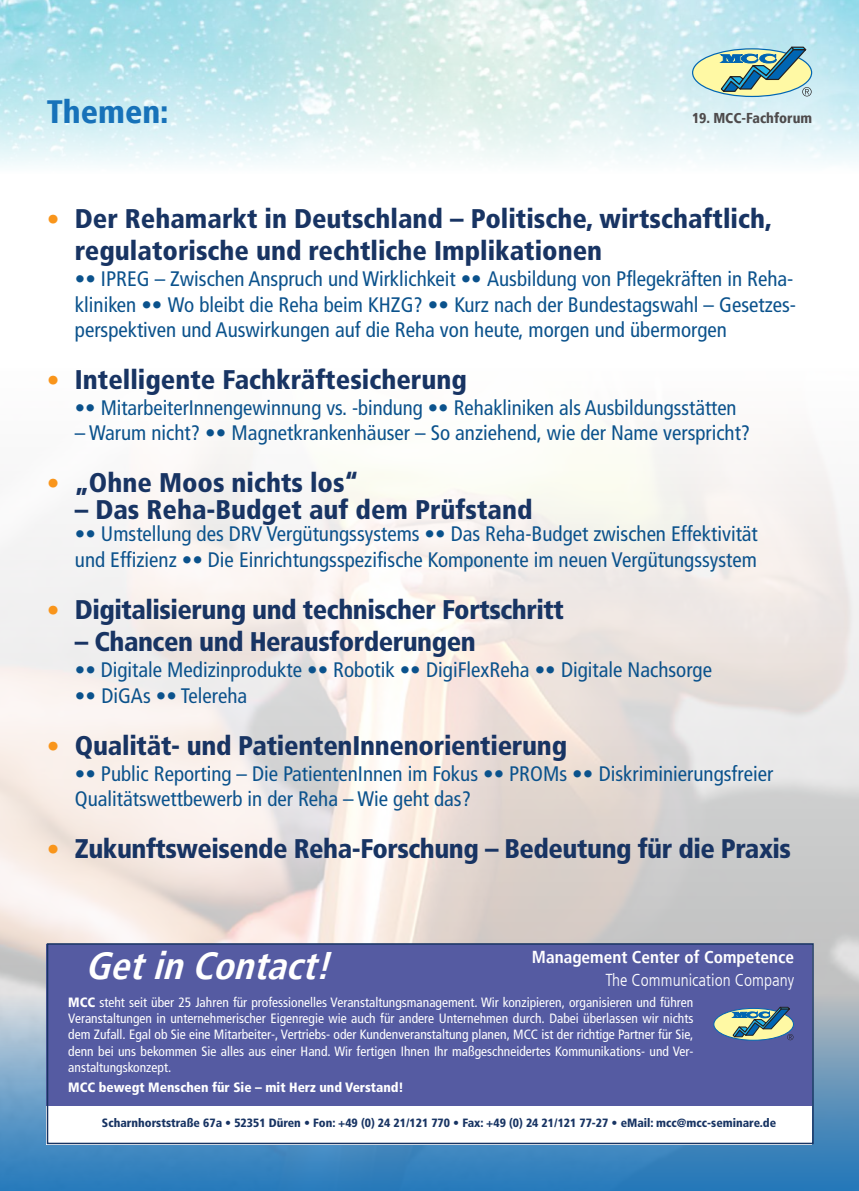
<style>
.page{position:relative;width:859px;height:1191px;background:#fff}
.page>*{position:absolute;margin:0;border:0;box-sizing:border-box;transform-origin:0 0}
.t1{font:italic 700 condensed 38.4px "Frutiger LT";color:#fff}
.t2{font:900 condensed 32.25px "Frutiger";color:#1772b9}
.t3{font:900 condensed 27px/32.4px "Frutiger LT Std";letter-spacing:-.01em;color:#183463}
.t4{font:condensed 21px/25.2px "Frutiger LT";color:#0b528c}
.t5{font:700 condensed 17.25px "Frutiger LT";color:#fff}
.t6{font:300 condensed 17.25px "Frutiger LT";color:#fff}
.t7{font:900 condensed 14.25px "Frutiger";color:#4e4b4c}
.t8{font:condensed 13.5px/16.2px "Frutiger LT";color:#fff;text-align:justify}
.t9{font:900 condensed 13.5px "Frutiger LT Std";color:#fff}
.t10{font:900 condensed 12px "Frutiger LT Std";color:#183463}
.s1{font-size:25.5px;color:#f9951b}
.s2{font-family:"Frutiger";font-weight:900}
.s3{font-family:"Frutiger LT Std";font-weight:900}
.s4{font-family:"Frutiger"}
</style>
<div class="page">
<img style="left:0;top:0;width:859px;height:165px">
<img style="left:0;top:434px;width:859px;height:559px">
<svg style="left:0;top:993px;width:859px;height:198px;background:#4a8cbf"></svg>
<div style="left:693px;top:49px;width:119px;height:47px;background:#fff9a4;border-radius:50%"></div>
<svg style="left:720px;top:47px;width:92px;height:49px"></svg>
<div style="left:47px;top:1106px;width:765px;height:38px;background:#fff"></div>
<div style="left:47px;top:944px;width:765px;height:162px;background:#555ba2"></div>
<div style="left:714px;top:1008px;width:79px;height:32px;background:#fff9a4;border-radius:50%"></div>
<svg style="left:732px;top:1006px;width:61px;height:34px"></svg>
<div style="left:47px;top:943px;width:767px;height:201px;border:2px solid #183463"></div>
<h2 class="t2" style="left:47px;top:92px;width:123px">Themen:</h2>
<p class="t7" style="left:692px;top:109px;width:122px">19. MCC-Fachforum</p>
<p class="t3" style="left:47px;top:202px;width:727px"><span class="s1">•</span> Der Rehamarkt in Deutschland – Politische, wirtschaftlich, -regulatorische und rechtliche Implikationen</p>
<p class="t4" style="left:75px;top:267px;width:723px"><span class="s2">••</span> IPREG – Zwischen Anspruch und Wirklichkeit <span class="s2">••</span> Ausbildung von Pflegekräften in Reha&shy;kliniken <span class="s2">••</span> Wo bleibt die Reha beim KHZG? <span class="s2">••</span> Kurz nach der Bundestagswahl – Gesetzes&shy;perspektiven und Auswirkungen auf die Reha von heute, morgen und übermorgen</p>
<p class="t3" style="left:47px;top:363px;width:422px"><span class="s1">•</span> Intelligente Fachkräftesicherung</p>
<p class="t4" style="left:75px;top:395px;width:663px"><span class="s2">••</span> MitarbeiterInnengewinnung vs. -bindung <span class="s2">••</span> Rehakliniken als Ausbildungsstätten</p>
<p class="t4" style="left:75px;top:420px;width:677px">– Warum nicht? <span class="s2">••</span> Magnetkrankenhäuser – So anziehend, wie der Name verspricht?</p>
<p class="t3" style="left:47px;top:466px;width:313px"><span class="s1">•</span> „Ohne Moos nichts los“</p>
<p class="t3" style="left:75px;top:493px;width:459px">– Das Reha-Budget auf dem Prüfstand</p>
<p class="t4" style="left:75px;top:522px;width:684px"><span class="s2">••</span> Umstellung des DRV Vergütungssystems <span class="s2">••</span> Das Reha-Budget zwischen Effektivität und Effizienz <span class="s2">••</span> Die Einrichtungsspezifische Komponente im neuen Vergütungssystem</p>
<p class="t3" style="left:47px;top:593px;width:519px"><span class="s1">•</span> Digitalisierung und technischer Fortschritt</p>
<p class="t3" style="left:75px;top:625px;width:402px">– Chancen und Herausforderungen</p>
<p class="t4" style="left:75px;top:657px;width:638px"><span class="s2">••</span> Digitale Medizinprodukte <span class="s2">••</span> Robotik <span class="s2">••</span> DigiFlexReha <span class="s2">••</span> Digitale Nachsorge</p>
<p class="t4" style="left:75px;top:683px;width:174px"><span class="s2">••</span> DiGAs <span class="s2">••</span> Telereha</p>
<p class="t3" style="left:47px;top:729px;width:522px"><span class="s1">•</span> Qualität- und PatientenInnenorientierung</p>
<p class="t4" style="left:75px;top:761px;width:700px"><span class="s2">••</span> Public Reporting – Die PatientenInnen im Fokus <span class="s2">••</span> PROMs <span class="s2">••</span> Diskriminierungsfreier<br>Qualitätswettbewerb in der Reha – Wie geht das?</p>
<p class="t3" style="left:47px;top:832px;width:746px"><span class="s1">•</span> Zukunftsweisende Reha-Forschung – Bedeutung für die Praxis</p>
<h1 class="t1" style="left:85px;top:943px;width:258px">GetinContact!</h1>
<p class="t5" style="left:532px;top:946px;width:264px">Management Center of Competence</p>
<p class="t6" style="left:605px;top:970px;width:190px">The Communication Company</p>
<p class="t8" style="left:68px;top:994px;width:627px"><span class="s3">MCC</span> steht seit über 25 Jahren für professionelles Veranstaltungsmanagement. Wir konzipieren, organisieren und führen Veranstaltungen in unternehmerischer Eigenregie wie auch für andere Unternehmen durch. Dabei überlassen wir nichts dem Zufall. Egal ob Sie eine Mitarbeiter-, Vertriebs- oder Kundenveranstaltung planen, MCC ist der richtige Partner für Sie, denn bei uns bekommen Sie alles aus einer Hand. Wir fertigen Ihnen Ihr maßgeschneidertes Kommunikations- und Ver&shy;anstaltungskonzept.</p>
<p class="t9" style="left:68px;top:1079px;width:337px">MCC bewegt Menschen für Sie – mit Herz und Verstand!</p>
<p class="t10" style="left:102px;top:1115px;width:676px">Scharnhorststraße 67a • 52351 Düren • Fon: +49 (0) 24 21/121 770 • Fax: +49 (0) 24 21/121 77-27 • eMail: mcc<span class="s4">@</span>mcc-seminare.de</p>
</div>
